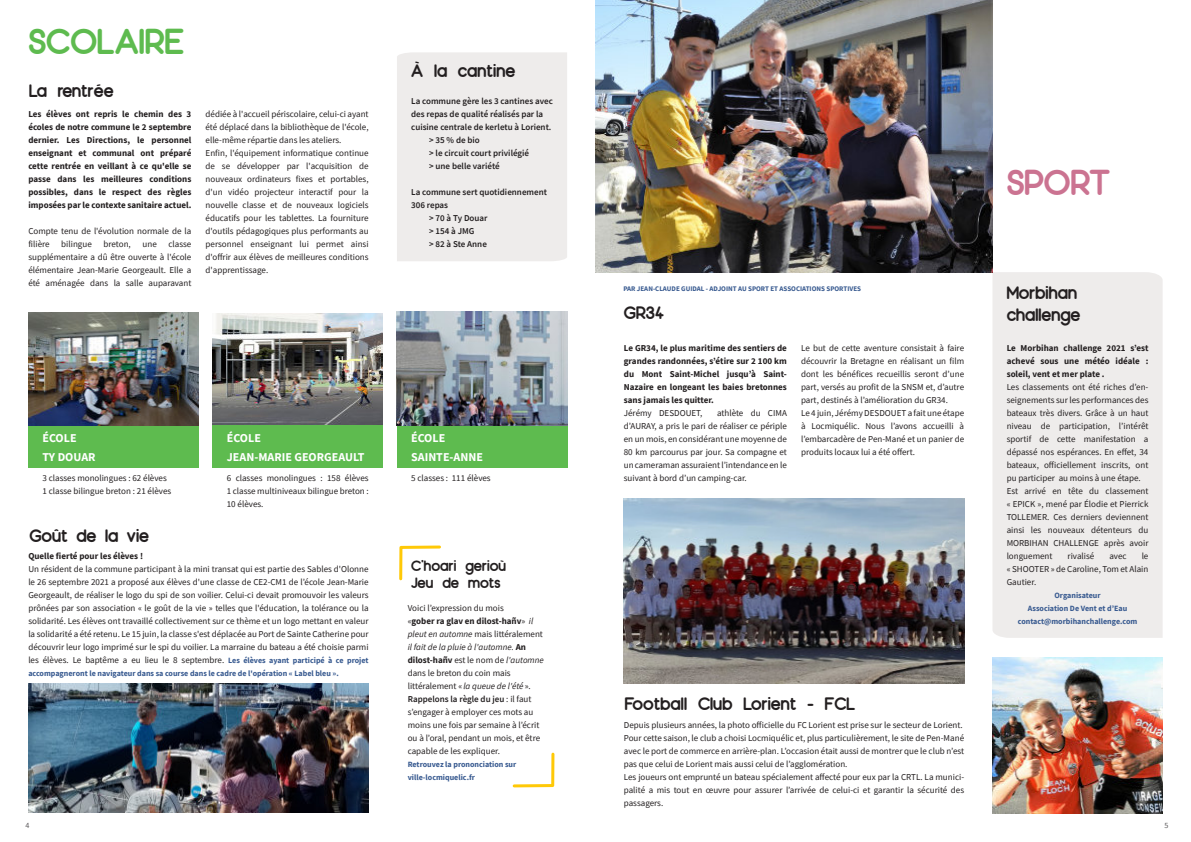
<style>
.page{position:relative;width:1191px;height:842px;background:#fff}
.page>*{position:absolute;margin:0;border:0;box-sizing:border-box;transform-origin:0 0}
.t1{font:700 36px "Moon 2.0";color:#5ebb4f}
.t2{font:700 36px "Moon 2.0";letter-spacing:-.005em;color:#cb7391}
.t3{font:700 18px/22px "Moon 2.0";color:#231f20}
.t4{font:700 15px/17px "Moon 2.0";color:#231f20}
.t5{font:700 12px/19.7px "Source Sans Pro";color:#fff}
.t6{font:9px/13px "Source Sans Pro";color:#231f20}
.t7{font:700 9px/13px "Source Sans Pro";color:#231f20;text-align:justify}
.t8{font:600 9px "Source Sans Pro";color:#231f20}
.t9{font:700 8px/13px "Source Sans Pro";color:#385a90}
.t10{font:8px "Source Sans Pro";color:#5b595b}
.t11{font:700 7px "Source Sans Pro";color:#385a90}
.s1{font-weight:700;font-size:8px;color:#385a90}
.s2{font-weight:700}
.s3{font-style:italic}
.s4{font-weight:600}
</style>
<div class="page">
<div style="left:397px;top:52px;width:170px;height:209px;background:#eeeceb"></div>
<div style="left:28px;top:425px;width:170px;height:43px;background:#5ebb4f"></div>
<img style="left:213px;top:313px;width:170px;height:112px">
<img style="left:28px;top:312px;width:170px;height:114px">
<div style="left:213px;top:425px;width:170px;height:43px;background:#5ebb4f"></div>
<div style="left:397px;top:425px;width:170px;height:43px;background:#5ebb4f"></div>
<img style="left:397px;top:312px;width:170px;height:113px">
<img style="left:28px;top:684px;width:341px;height:129px">
<svg style="left:399px;top:545px;width:42px;height:36px"></svg>
<svg style="left:512px;top:752px;width:43px;height:36px"></svg>
<div style="left:992px;top:272px;width:170px;height:366px;background:#eeeceb"></div>
<img style="left:595px;top:0;width:397px;height:272px">
<img style="left:992px;top:658px;width:170px;height:155px">
<img style="left:624px;top:499px;width:340px;height:184px">
<h1 class="t1" style="left:28px;top:25px;width:157px">SCOLAIRE</h1>
<h2 class="t3" style="left:29px;top:80px;width:86px">La rentrée</h2>
<p class="t7" style="left:28px;top:108px;width:164px">Les élèves ont repris le chemin des 3 écoles de notre commune le 2 septembre dernier. Les Directions, le personnel enseignant et communal ont préparé cette rentrée en veillant à ce qu'elle se passe dans les meilleures conditions possibles, dans le respect des règles imposées par le contexte sanitaire actuel.</p>
<p class="t6" style="left:28px;top:225px;width:164px">Compte tenu de l'évolution normale de la filière</p>
<p class="t6" style="left:28px;top:238px;width:164px;text-align:justify;text-indent:140px">classe supplémentaire a dû être ouverte à l'école élémentaire Jean-Marie Georgeault. Elle a été aménagée dans la salle auparavant</p>
<p class="t6" style="left:61px;top:238px;width:32px">bilingue</p>
<p class="t6" style="left:103px;top:238px;width:29px">breton,</p>
<p class="t6" style="left:142px;top:238px;width:16px">une</p>
<p class="t6" style="left:206px;top:108px;width:164px">dédiée à l'accueil périscolaire, celui-ci ayant été déplacé dans la bibliothèque de l'école, elle-même répartie dans les ateliers.<br>Enfin, l'équipement informatique continue de se développer par l'acquisition de nouveaux ordinateurs fixes et portables, d'un vidéo projecteur interactif pour la nouvelle classe et de nouveaux logiciels éducatifs pour les tablettes. La fourniture d'outils pédagogiques plus performants au personnel enseignant lui permet ainsi d'offrir aux élèves de meilleures conditions d'apprentissage.</p>
<h2 class="t3" style="left:411px;top:61px;width:106px">À la cantine</h2>
<p class="t8" style="left:411px;top:97px;width:143px">La commune gère les 3 cantines avec</p>
<p class="t8" style="left:411px;top:110px;width:134px">des repas de qualité réalisés par la</p>
<p class="t8" style="left:411px;top:123px;width:142px">cuisine centrale de kerletu à Lorient.</p>
<p class="t8" style="left:429px;top:136px;width:52px">&gt;35%debio</p>
<p class="t8" style="left:429px;top:149px;width:101px">&gt; le circuit court privilégié</p>
<p class="t8" style="left:429px;top:162px;width:72px">&gt; une belle variété</p>
<p class="t8" style="left:411px;top:188px;width:137px">La commune sert quotidiennement</p>
<p class="t8" style="left:411px;top:201px;width:38px">306 repas</p>
<p class="t8" style="left:429px;top:214px;width:60px">&gt; 70 à Ty Douar</p>
<p class="t8" style="left:429px;top:227px;width:47px">&gt; 154 à JMG</p>
<p class="t8" style="left:429px;top:240px;width:59px">&gt; 82 à Ste Anne</p>
<h3 class="t5" style="left:43px;top:429px;width:55px">ÉCOLE<br>TY DOUAR</h3>
<p class="t6" style="left:43px;top:472px;width:130px">3 classes monolingues : 62 élèves<br>1 classe bilingue breton : 21 élèves</p>
<h2 class="t3" style="left:29px;top:526px;width:121px">Goût de la vie</h2>
<h3 class="t5" style="left:227px;top:429px;width:139px">ÉCOLE<br>JEAN-MARIE GEORGEAULT</h3>
<p class="t6" style="left:227px;top:472px;width:143px;text-align:justify">6 classes monolingues : 158 élèves 1 classe multiniveaux bilingue breton :<br>10 élèves.</p>
<p class="t7" style="left:28px;top:550px;width:116px">Quelle fierté pour les élèves !</p>
<p class="t6" style="left:28px;top:563px;width:342px;text-align:justify">Un résident de la commune participant à la mini transat qui est partie des Sables d'Olonne le 26 septembre 2021 a proposé aux élèves d'une classe de CE2-CM1 de l’école Jean-Marie Georgeault, de réaliser le logo du spi de son voilier. Celui-ci devait promouvoir les valeurs prônées par son association « le goût de la vie » telles que l'éducation, la tolérance ou la solidarité. Les élèves ont travaillé collectivement sur ce thème et un logo mettant en valeur la solidarité a été retenu. Le 15 juin, la classe s'est déplacée au Port de Sainte Catherine pour découvrir leur logo imprimé sur le spi du voilier. La marraine du bateau a été choisie parmi les élèves. Le baptême a eu lieu le 8 septembre. <span class="s1">Les élèves ayant participé à ce projet</span></p>
<p class="t9" style="left:28px;top:668px;width:312px">accompagneront le navigateur dans sa course dans le cadre de l'opération « Label bleu ».</p>
<p class="t10" style="left:26px;top:822px;width:5px">4</p>
<h3 class="t5" style="left:411px;top:429px;width:73px">ÉCOLE<br>SAINTE-ANNE</h3>
<p class="t6" style="left:411px;top:472px;width:81px">5 classes : 111 élèves</p>
<h3 class="t4" style="left:411px;top:558px;width:96px">C’hoari gerioù<br>Jeu de mots</h3>
<p class="t6" style="left:408px;top:602px;width:138px">Voici l’expression du mois<br>«<span class="s2">gober ra glav en dilost-hañv</span>» <span class="s3">il pleut en automne</span> mais littéralement <span class="s3">il fait de la pluie à l'automne.</span> <span class="s2">An dilost-hañv</span> est le nom de <span class="s3">l'automne </span>dans le breton du coin mais littéralement « <span class="s3">la queue de l'été</span> ».<br><span class="s4">Rappelons la règle du jeu</span> : il faut s’engager à employer ces mots au moins une fois par semaine à l’écrit ou à l’oral, pendant un mois, et être capable de les expliquer.</p>
<p class="t9" style="left:408px;top:759px;width:110px">Retrouvez la prononciation sur ville-locmiquelic.fr</p>
<p class="t11" style="left:623px;top:286px;width:239px">PAR JEAN-CLAUDE GUIDAL - ADJOINT AU SPORT ET ASSOCIATIONS SPORTIVES</p>
<h2 class="t3" style="left:624px;top:302px;width:42px">GR34</h2>
<p class="t7" style="left:624px;top:342px;width:164px">Le GR34, le plus maritime des sentiers de grandes randonnées, s’étire sur 2 100 km du Mont Saint-Michel jusqu’à Saint-Nazaire en longeant les baies bretonnes sans jamais les quitter.</p>
<p class="t6" style="left:624px;top:407px;width:80px">Jérémy DESDOUET,</p>
<p class="t6" style="left:624px;top:407px;width:164px;text-align:justify;text-indent:93px">athlète du CIMA d’AURAY, a pris le pari de réaliser ce périple en un mois, en considérant une moyenne de 80 km parcourus par jour. Sa compagne et un cameraman assuraient l’intendance en le suivant à bord d’un camping-car.</p>
<p class="t6" style="left:801px;top:342px;width:164px">Le but de cette aventure consistait à faire découvrir la Bretagne en réalisant un film dont les bénéfices recueillis seront d’une part, versés au profit de la SNSM et, d’autre part, destinés à l’amélioration du GR34.<br>Le 4 juin, Jérémy DESDOUET a fait une étape à Locmiquélic. Nous l’avons accueilli à l’embarcadère de Pen-Mané et un panier de produits locaux lui a été offert.</p>
<h2 class="t3" style="left:625px;top:694px;width:232px">Football Club Lorient - FCL</h2>
<p class="t6" style="left:624px;top:719px;width:342px">Depuis plusieurs années, la photo officielle du FC Lorient est prise sur le secteur de Lorient.<br>Pour cette saison, le club a choisi Locmiquélic et, plus particulièrement, le site de Pen-Mané avec le port de commerce en arrière-plan. L’occasion était aussi de montrer que le club n’est pas que celui de Lorient mais aussi celui de l’agglomération.<br>Les joueurs ont emprunté un bateau spécialement affecté pour eux par la CRTL. La munici&shy;palité a mis tout en œuvre pour assurer l’arrivée de celui-ci et garantir la sécurité des passagers.</p>
<h1 class="t2" style="left:1006px;top:167px;width:105px">SPORT</h1>
<h2 class="t3" style="left:1006px;top:283px;width:75px">Morbihan challenge</h2>
<h2 class="t3" style="left:1006px;top:289px;width:93px">Grande rue circulation</h2>
<p class="t7" style="left:1006px;top:342px;width:143px">Le Morbihan challenge 2021 s’est achevé sous une météo idéale : soleil, vent et mer plate .</p>
<p class="t6" style="left:1006px;top:381px;width:143px">Les classements ont été riches d’en&shy;seignements sur les performances des bateaux très divers. Grâce à un haut niveau de participation, l’intérêt sportif de cette manifestation a dépassé nos espérances. En effet, 34 bateaux, officiellement inscrits, ont pu participer au moins à une étape.<br>Est arrivé en tête du classement « EPICK », mené par Élodie et Pierrick TOLLEMER. Ces derniers deviennent ainsi les nouveaux détenteurs du MORBIHAN CHALLENGE après avoir longuement</p>
<p class="t6" style="left:1067px;top:550px;width:28px">rivalisé</p>
<p class="t6" style="left:1109px;top:550px;width:19px">avec</p>
<p class="t6" style="left:1006px;top:550px;width:143px;text-align:justify;text-indent:135px">le « SHOOTER » de Caroline, Tom et Alain Gautier.</p>
<p class="t9" style="left:1017px;top:590px;width:121px;text-align:center">Organisateur<br>Association De Vent et d’Eau contact@morbihanchallenge.com</p>
<p class="t10" style="left:1164px;top:822px;width:5px">5</p>
</div>
